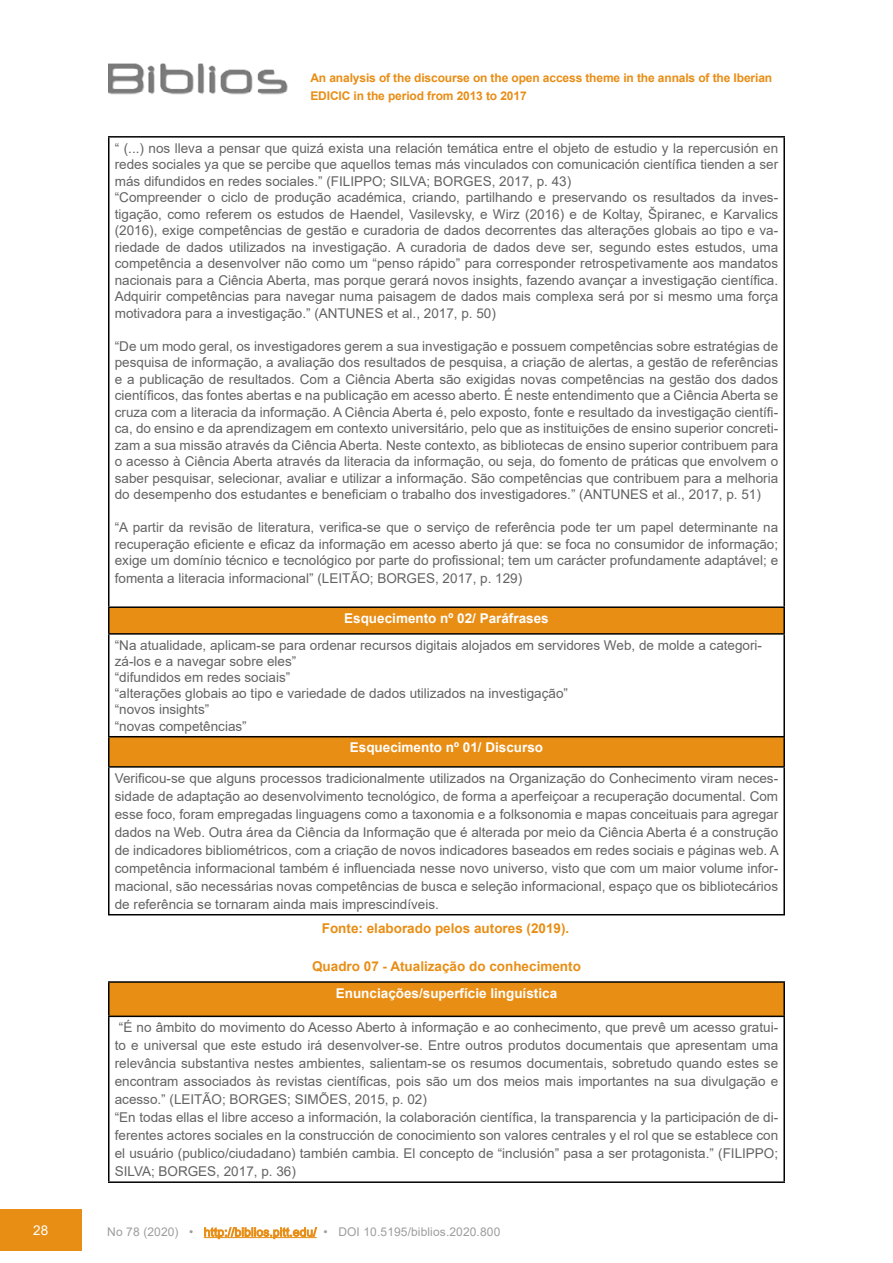
<style>
.page{position:relative;width:893px;height:1263px;background:#fff}
.page>*{position:absolute;margin:0;border:0;box-sizing:border-box;transform-origin:0 0}
.t1{font:13.5px/16.5px "Arial";color:#646363}
.t2{font:700 13.5px "Arial";color:#fff}
.t3{font:700 13.5px "Arial";color:#e88e15}
.t4{font:13.5px "Arial";color:#fff}
.t5{font:700 12px/17.5px "Arial";letter-spacing:-.01em;color:#e88d15}
.t6{font:12px "Arial";letter-spacing:.01em;color:#9d9d9c}
.s1{color:#e88d15}
</style>
<div class="page">
<div style="left:0;top:1209px;width:81px;height:41px;background:#e98e15"></div>
<hr style="left:204px;top:1237px;width:113px;height:1px;background:#e88e15">
<div style="left:109px;top:607px;width:675px;height:27px;background:#e98e15"></div>
<div style="left:109px;top:737px;width:675px;height:30px;background:#e98e15"></div>
<hr style="left:108px;top:136px;width:677px;height:2px;background:#000">
<hr style="left:108px;top:138px;width:2px;height:468px;background:#000">
<hr style="left:783px;top:138px;width:2px;height:468px;background:#000">
<hr style="left:108px;top:606px;width:677px;height:2px;background:#000">
<hr style="left:108px;top:608px;width:2px;height:25px;background:#000">
<hr style="left:783px;top:608px;width:2px;height:25px;background:#000">
<hr style="left:108px;top:633px;width:677px;height:2px;background:#000">
<hr style="left:108px;top:635px;width:2px;height:101px;background:#000">
<hr style="left:783px;top:635px;width:2px;height:101px;background:#000">
<hr style="left:108px;top:736px;width:677px;height:1px;background:#000">
<hr style="left:108px;top:737px;width:2px;height:29px;background:#000">
<hr style="left:783px;top:737px;width:2px;height:29px;background:#000">
<hr style="left:108px;top:766px;width:677px;height:2px;background:#000">
<hr style="left:108px;top:768px;width:2px;height:146px;background:#000">
<hr style="left:783px;top:768px;width:2px;height:146px;background:#000">
<hr style="left:108px;top:914px;width:677px;height:1px;background:#000">
<div style="left:109px;top:982px;width:675px;height:34px;background:#e98e15"></div>
<hr style="left:108px;top:981px;width:677px;height:2px;background:#000">
<hr style="left:108px;top:983px;width:2px;height:32px;background:#000">
<hr style="left:783px;top:983px;width:2px;height:32px;background:#000">
<hr style="left:108px;top:1015px;width:677px;height:2px;background:#000">
<hr style="left:108px;top:1017px;width:2px;height:164px;background:#000">
<hr style="left:783px;top:1017px;width:2px;height:164px;background:#000">
<hr style="left:108px;top:1181px;width:677px;height:2px;background:#000">
<img style="left:108px;top:63px;width:180px;height:32px">
<p class="t5" style="left:310px;top:69px;width:463px">An analysis of the discourse on the open access theme in the annals of the Iberian<br>EDICIC in the period from 2013 to 2017</p>
<p class="t1" style="left:115px;top:140px;width:665px">“ (...) nos lleva a pensar que quizá exista una relación temática entre el objeto de estudio y la repercusión en redes sociales ya que se percibe que aquellos temas más vinculados con comunicación científica tienden a ser más difundidos en redes sociales.” (FILIPPO; SILVA; BORGES, 2017, p. 43)<br>“Compreender o ciclo de produção académica, criando, partilhando e preservando os resultados da inves&shy;tigação, como referem os estudos de Haendel, Vasilevsky, e Wirz (2016) e de Koltay, Špiranec, e Karvalics (2016), exige competências de gestão e curadoria de dados decorrentes das alterações globais ao tipo e va&shy;riedade de dados utilizados na investigação. A curadoria de dados deve ser, segundo estes estudos, uma competência a desenvolver não como um “penso rápido” para corresponder retrospetivamente aos mandatos nacionais para a Ciência Aberta, mas porque gerará novos insights, fazendo avançar a investigação científica.<br>Adquirir competências para navegar numa paisagem de dados mais complexa será por si mesmo uma força motivadora para a investigação.” (ANTUNES et al., 2017, p. 50)</p>
<p class="t1" style="left:115px;top:338px;width:665px;text-align:justify">“De um modo geral, os investigadores gerem a sua investigação e possuem competências sobre estratégias de pesquisa de informação, a avaliação dos resultados de pesquisa, a criação de alertas, a gestão de referências e a publicação de resultados. Com a Ciência Aberta são exigidas novas competências na gestão dos dados científicos, das fontes abertas e na publicação em acesso aberto. É neste entendimento que a Ciência Aberta se cruza com a literacia da informação. A Ciência Aberta é, pelo exposto, fonte e resultado da investigação científi&shy;ca, do ensino e da aprendizagem em contexto universitário, pelo que as instituições de ensino superior concreti&shy;zam a sua missão através da Ciência Aberta. Neste contexto, as bibliotecas de ensino superior contribuem para o acesso à Ciência Aberta através da literacia da informação, ou seja, do fomento de práticas que envolvem o saber pesquisar, selecionar, avaliar e utilizar a informação. São competências que contribuem para a melhoria do desempenho dos estudantes e beneficiam o trabalho dos investigadores.” (ANTUNES et al., 2017, p. 51)</p>
<p class="t1" style="left:115px;top:519px;width:665px;text-align:justify">“A partir da revisão de literatura, verifica-se que o serviço de referência pode ter um papel determinante na recuperação eficiente e eficaz da informação em acesso aberto já que: se foca no consumidor de informação; exige um domínio técnico e tecnológico por parte do profissional; tem um carácter profundamente adaptável; e</p>
<p class="t1" style="left:115px;top:570px;width:409px">fomenta a literacia informacional” (LEITÃO; BORGES, 2017, p. 129)</p>
<p class="t2" style="left:344px;top:609px;width:206px">Esquecimento nº 02/ Paráfrases</p>
<p class="t1" style="left:115px;top:637px;width:649px">“Na atualidade, aplicam-se para ordenar recursos digitais alojados em servidores Web, de molde a categori&shy;zá-los e a navegar sobre eles”<br>“difundidos em redes sociais”<br>“alterações globais ao tipo e variedade de dados utilizados na investigação”<br>“novos insights”<br>“novas competências”</p>
<p class="t2" style="left:350px;top:738px;width:195px">Esquecimento nº 01/ Discurso</p>
<p class="t1" style="left:115px;top:769px;width:666px;line-height:18px;text-align:justify">Verificou-se que alguns processos tradicionalmente utilizados na Organização do Conhecimento viram neces&shy;sidade de adaptação ao desenvolvimento tecnológico, de forma a aperfeiçoar a recuperação documental. Com esse foco, foram empregadas linguagens como a taxonomia e a folksonomia e mapas conceituais para agregar dados na Web. Outra área da Ciência da Informação que é alterada por meio da Ciência Aberta é a construção de indicadores bibliométricos, com a criação de novos indicadores baseados em redes sociais e páginas web. A competência informacional também é influenciada nesse novo universo, visto que com um maior volume infor&shy;macional, são necessárias novas competências de busca e seleção informacional, espaço que os bibliotecários de referência se tornaram ainda mais imprescindíveis.</p>
<p class="t3" style="left:322px;top:918px;width:249px">Fonte: elaborado pelos autores (2019).</p>
<p class="t3" style="left:312px;top:956px;width:270px">Quadro 07 - Atualização do conhecimento</p>
<p class="t2" style="left:336px;top:983px;width:223px">Enunciações/superfície linguística</p>
<p class="t1" style="left:115px;top:1018px;width:665px;line-height:18px;text-indent:4px">“É no âmbito do movimento do Acesso Aberto à informação e ao conhecimento, que prevê um acesso gratui&shy;to e universal que este estudo irá desenvolver-se. Entre outros produtos documentais que apresentam uma relevância substantiva nestes ambientes, salientam-se os resumos documentais, sobretudo quando estes se encontram associados às revistas científicas, pois são um dos meios mais importantes na sua divulgação e acesso.” (LEITÃO; BORGES; SIMÕES, 2015, p. 02)<br>“En todas ellas el libre acceso a información, la colaboración científica, la transparencia y la participación de di&shy;ferentes actores sociales en la construcción de conocimiento son valores centrales y el rol que se establece con el usuário (publico/ciudadano) también cambia. El concepto de “inclusión” pasa a ser protagonista.” (FILIPPO; SILVA; BORGES, 2017, p. 36)</p>
<p class="t4" style="left:33px;top:1221px;width:17px">28</p>
<p class="t6" style="left:107px;top:1224px;width:395px">No 78 (2020) • <span class="s1">http://biblios.pitt.edu/</span> • DOI 10.5195/biblios.2020.800</p>
</div>
